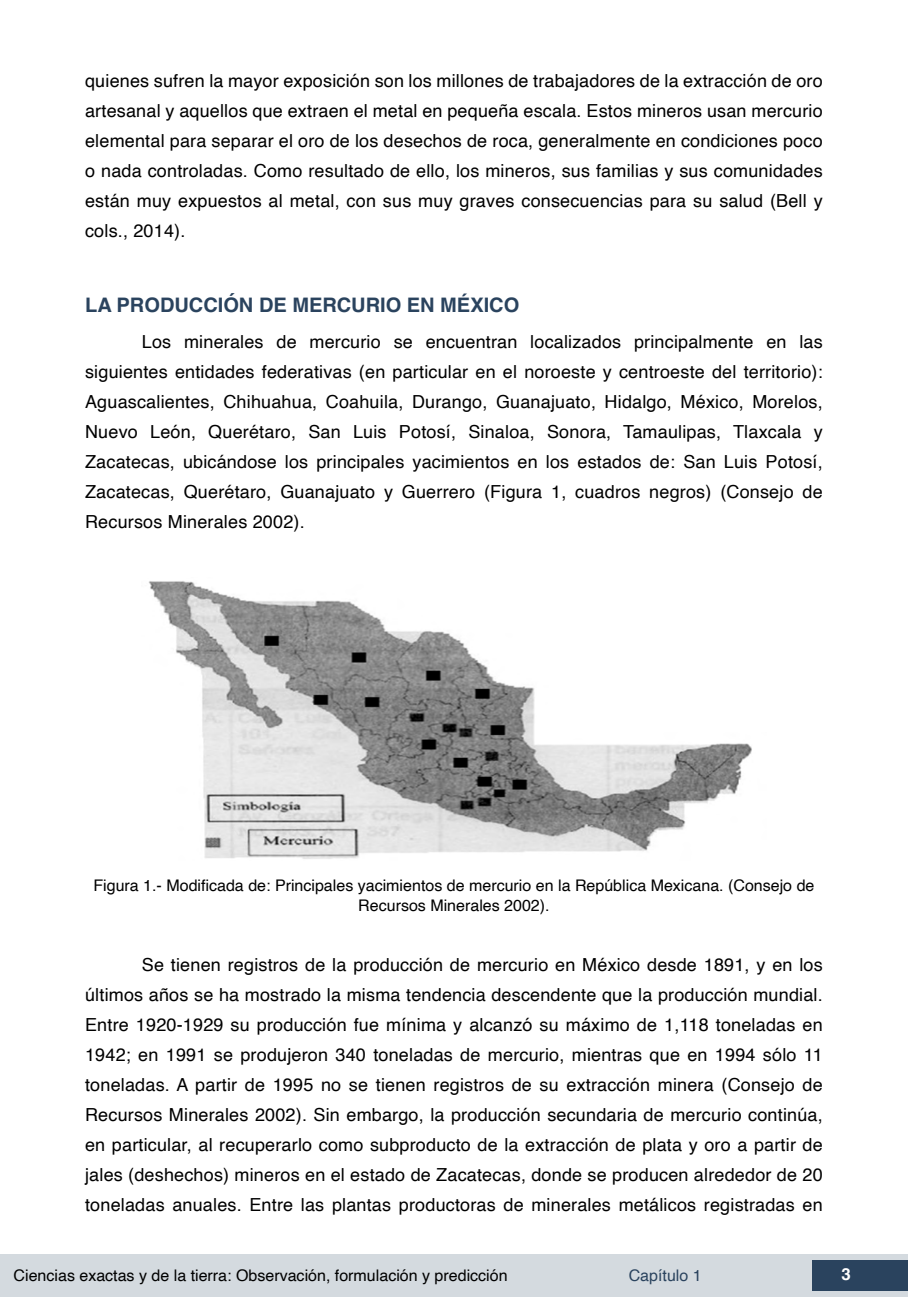
<style>
.page{position:relative;width:908px;height:1304px;background:#fff}
.page>*{position:absolute;margin:0;border:0;box-sizing:border-box;transform-origin:0 0}
.t1{font:700 20px "Helvetica";color:#2a435e}
.t2{font:18px/30px "Helvetica";letter-spacing:.01em;color:#000;text-align:justify}
.t3{font:700 16.8px "Helvetica";color:#fff}
.t4{font:16px/19.2px "Helvetica";color:#000;text-align:center}
.t5{font:16px "Helvetica";color:#2a435e}
</style>
<div class="page">
<div style="left:0;top:1254px;width:906px;height:43px;background:#d4dadf"></div>
<div style="left:812px;top:1261px;width:95px;height:30px;background:#2a435e"></div>
<img style="left:148px;top:581px;width:604px;height:278px">
<p class="t2" style="left:85px;top:66px;width:738px">quienes sufren la mayor exposición son los millones de trabajadores de la extracción de oro artesanal y aquellos que extraen el metal en pequeña escala. Estos mineros usan mercurio elemental para separar el oro de los desechos de roca, generalmente en condiciones poco o nada controladas. Como resultado de ello, los mineros, sus familias y sus comunidades están muy expuestos al metal, con sus muy graves consecuencias para su salud (Bell y cols., 2014).</p>
<p class="t1" style="left:85px;top:293px;width:435px">LA PRODUCCIÓN DE MERCURIO EN MÉXICO</p>
<p class="t2" style="left:85px;top:327px;width:738px;text-indent:57px">Los minerales de mercurio se encuentran localizados principalmente en las siguientes entidades federativas (en particular en el noroeste y centroeste del territorio):<br>Aguascalientes, Chihuahua, Coahuila, Durango, Guanajuato, Hidalgo, México, Morelos, Nuevo León, Querétaro, San Luis Potosí, Sinaloa, Sonora, Tamaulipas, Tlaxcala y Zacatecas, ubicándose los principales yacimientos en los estados de: San Luis Potosí, Zacatecas, Querétaro, Guanajuato y Guerrero (Figura 1, cuadros negros) (Consejo de Recursos Minerales 2002).</p>
<p class="t4" style="left:93px;top:877px;width:722px">Figura 1.- Modificada de: Principales yacimientos de mercurio en la República Mexicana. (Consejo de<br>Recursos Minerales 2002).</p>
<p class="t2" style="left:85px;top:950px;width:738px;text-indent:57px">Se tienen registros de la producción de mercurio en México desde 1891, y en los últimos años se ha mostrado la misma tendencia descendente que la producción mundial.<br>Entre 1920-1929 su producción fue mínima y alcanzó su máximo de 1,118 toneladas en 1942; en 1991 se produjeron 340 toneladas de mercurio, mientras que en 1994 sólo 11 toneladas. A partir de 1995 no se tienen registros de su extracción minera (Consejo de Recursos Minerales 2002). Sin embargo, la producción secundaria de mercurio continúa, en particular, al recuperarlo como subproducto de la extracción de plata y oro a partir de jales (deshechos) mineros en el estado de Zacatecas, donde se producen alrededor de 20 toneladas anuales. Entre las plantas productoras de minerales metálicos registradas en</p>
<p class="t4" style="left:14px;top:1266px;width:495px">Ciencias exactas y de la tierra: Observación, formulación y predicción</p>
<p class="t5" style="left:628px;top:1263px;width:74px">Capítulo 1</p>
<p class="t3" style="left:841px;top:1264px;width:11px">3</p>
</div>
